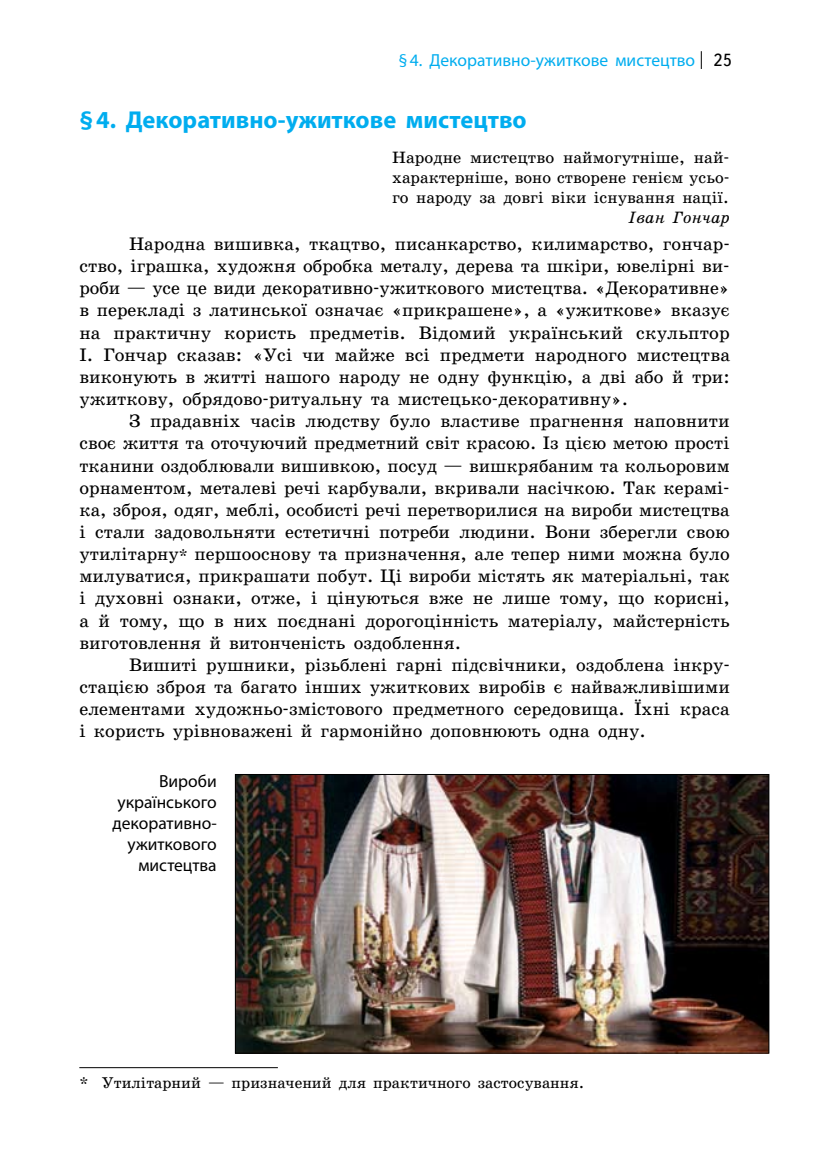
<style>
.page{position:relative;width:819px;height:1171px;background:#fff}
.page>*{position:absolute;margin:0;border:0;box-sizing:border-box;transform-origin:0 0}
.t1{font:700 24.5px "Myriad Pro";color:#00adef}
.t2{font:18.38px/22.2px "School Book C";color:#000;text-align:justify}
.t3{font:17.5px/21px "Myriad Pro";color:#000;text-align:right}
.t4{font:17.5px "Myriad Pro";color:#00adef}
.t5{font:17.5px "Text Book C";color:#000}
.t6{font:16.62px/20.1px "School Book C";color:#000;text-align:justify}
.t7{font:italic 16.62px "School Book C";color:#000}
.t8{font:15.75px "School Book C";color:#000}
.s1{font-size:15.75px}
</style>
<div class="page">
<svg style="left:700px;top:51px;width:1px;height:18px"></svg>
<img style="left:237px;top:776px;width:530px;height:275px">
<div style="left:235px;top:774px;width:534px;height:279px;border:1px solid #000"></div>
<hr style="left:79px;top:1067px;width:199px;height:1px;background:#000">
<p class="t4" style="left:398px;top:50px;width:298px">§4. Декоративно-ужиткове мистецтво</p>
<p class="t5" style="left:713px;top:51px;width:18px">25</p>
<h1 class="t1" style="left:79px;top:103px;width:449px">§4. Декоративно-ужиткове мистецтво</h1>
<p class="t6" style="left:392px;top:147px;width:339px">Народне мистецтво наймогутніше, най&shy;характерніше, воно створене генієм усьо&shy;го народу за довгі віки існування нації.</p>
<p class="t7" style="left:628px;top:208px;width:103px">Іван Гончар</p>
<p class="t2" style="left:79px;top:233px;width:652px;text-indent:50px">Народна вишивка, ткацтво, писанкарство, килимарство, гончар&shy;ство, іграшка, художня обробка металу, дерева та шкіри, ювелірні ви&shy;роби — усе це види декоративно-ужиткового мистецтва. «Декоративне» в перекладі з латинської означає «прикрашене», а «ужиткове» вказує на практичну користь предметів. Відомий український скульптор І. Гончар сказав: «Усі чи майже всі предмети народного мистецтва ви-конують в житті нашого народу не одну функцію, а дві або й три: ужиткову, обрядово-ритуальну та мистецько-декоративну».</p>
<p class="t2" style="left:79px;top:410px;width:652px;text-indent:50px">З прадавніх часів людству було властиве прагнення наповнити своє життя та оточуючий предметний світ красою. Із цією метою прості тканини оздоблювали вишивкою, посуд — вишкрябаним та кольоровим орнаментом, металеві речі карбували, вкривали насічкою. Так керамі&shy;ка, зброя, одяг, меблі, особисті речі перетворилися на вироби мистецтва і стали задовольняти естетичні потреби людини. Вони зберегли свою утилітарну<span class="s1">*</span> першооснову та призначення, але тепер ними можна було милуватися, прикрашати побут. Ці вироби містять як матеріальні, так і духовні ознаки, отже, і цінуються вже не лише тому, що корисні, а й тому, що в них поєднані дорогоцінність матеріалу, майстерність виготовлення й витонченість оздоблення.</p>
<p class="t2" style="left:79px;top:654px;width:652px;text-indent:50px">Вишиті рушники, різьблені гарні підсвічники, оздоблена інкру&shy;стацією зброя та багато інших ужиткових виробів є найважливішими елементами художньо-змістового предметного середовища. Їхні краса і користь урівноважені й гармонійно доповнюють одна одну.</p>
<p class="t3" style="left:112px;top:770px;width:106px">Вироби українського декоративно&shy;ужиткового мистецтва</p>
<p class="t8" style="left:79px;top:1074px;width:506px">* Утилітарний — призначений для практичного застосування.</p>
</div>
